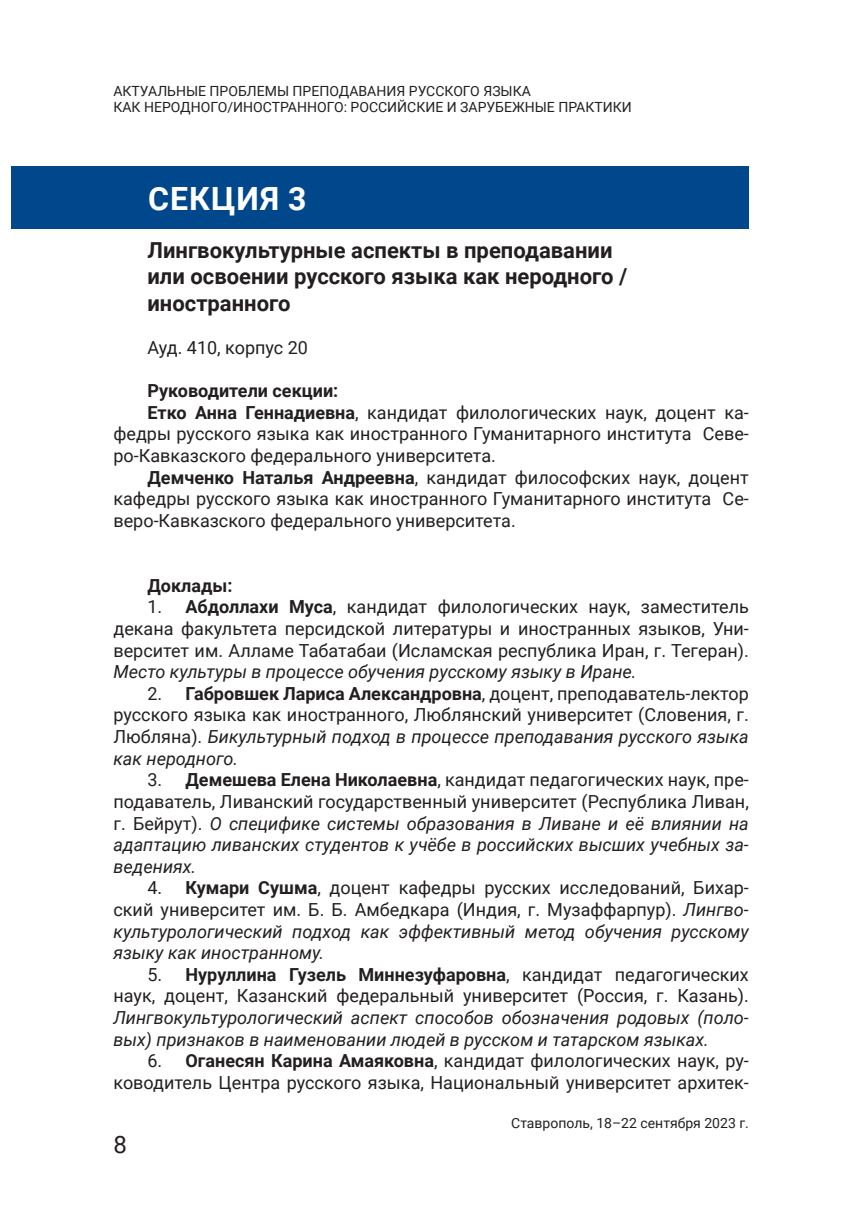
<style>
.page{position:relative;width:851px;height:1214px;background:#fff}
.page>*{position:absolute;margin:0;border:0;box-sizing:border-box;transform-origin:0 0}
.t1{font:700 32px "Roboto";letter-spacing:.035em;color:#fff}
.t2{font:24px "Roboto";color:#231f20}
.t3{font:700 22px/26.4px "Roboto";color:#231f20}
.t4{font:18px/21.6px "Roboto";color:#231f20;text-align:justify}
.t5{font:italic 18px/21.6px "Roboto";color:#231f20;text-align:justify}
.t6{font:700 18px "Roboto";color:#231f20}
.t7{font:14px/16.8px "Roboto";color:#231f20}
.s1{font-weight:700}
.s2{font-style:italic}
.s3{font-style:normal}
.s4{font-weight:700;font-style:normal}
</style>
<div class="page">
<div style="left:11px;top:166px;width:737px;height:62px;background:#01478c"></div>
<p class="t7" style="left:113px;top:82px;width:519px">АКТУАЛЬНЫЕ ПРОБЛЕМЫ ПРЕПОДАВАНИЯ РУССКОГО ЯЗЫКА<br>КАК НЕРОДНОГО/ИНОСТРАННОГО: РОССИЙСКИЕ И ЗАРУБЕЖНЫЕ ПРАКТИКИ</p>
<h1 class="t1" style="left:148px;top:176px;width:160px">СЕКЦИЯ 3</h1>
<p class="t3" style="left:147px;top:236px;width:481px">Лингвокультурные аспекты в преподавании или освоении русского языка как неродного / иностранного</p>
<p class="t4" style="left:147px;top:336px;width:162px">Ауд. 410, корпус 20</p>
<p class="t6" style="left:147px;top:378px;width:192px">Руководители секции:</p>
<p class="t4" style="left:147px;top:401px;width:602px"><span class="s1">Етко Анна Геннадиевна</span>, кандидат филологических наук, доцент ка-</p>
<p class="t4" style="left:113px;top:422px;width:636px">федры русского языка как иностранного Гуманитарного института Севе-</p>
<p class="t4" style="left:113px;top:444px;width:384px">ро-Кавказского федерального университета.</p>
<p class="t4" style="left:147px;top:466px;width:602px"><span class="s1">Демченко Наталья Андреевна</span>, кандидат философских наук, доцент</p>
<p class="t4" style="left:113px;top:487px;width:636px">кафедры русского языка как иностранного Гуманитарного института Се-</p>
<p class="t4" style="left:113px;top:509px;width:403px">веро-Кавказского федерального университета.</p>
<p class="t6" style="left:147px;top:572px;width:86px">Доклады:</p>
<p class="t4" style="left:113px;top:595px;width:636px;text-indent:34px">1. <span class="s1">Абдоллахи Муса</span>, кандидат филологических наук, заместитель декана факультета персидской литературы и иностранных языков, Уни&shy;верситет им. Алламе Табатабаи (Исламская республика Иран, г. Тегеран).</p>
<p class="t5" style="left:113px;top:660px;width:524px">Место культуры в процессе обучения русскому языку в Иране.</p>
<p class="t4" style="left:113px;top:682px;width:636px;text-indent:34px">2. <span class="s1">Габровшек Лариса Александровна</span>, доцент, преподаватель-лектор русского языка как иностранного, Люблянский университет (Словения, г.<br>Любляна). <span class="s2">Бикультурный подход в процессе преподавания русского языка как неродного.</span></p>
<p class="t5" style="left:113px;top:768px;width:636px;text-indent:34px"><span class="s3">3.</span> <span class="s4">Демешева Елена Николаевна</span><span class="s3">, кандидат педагогических наук, пре&shy;подаватель, Ливанский государственный университет (Республика Ливан, г. Бейрут).</span> О специфике системы образования в Ливане и её влиянии на адаптацию ливанских студентов к учёбе в российских высших учебных за&shy;ведениях.</p>
<p class="t4" style="left:113px;top:876px;width:636px;text-indent:34px">4. <span class="s1">Кумари Сушма</span>, доцент кафедры русских исследований, Бихар&shy;ский университет им. Б. Б. Амбедкара (Индия, г. Музаффарпур). <span class="s2">Лингво&shy;культурологический подход как эффективный метод обучения русскому языку как иностранному.</span></p>
<p class="t4" style="left:113px;top:962px;width:636px;text-align:right">5. <span class="s1">Нуруллина Гузель Миннезуфаровна</span>, кандидат педагогических наук, доцент, Казанский федеральный университет (Россия, г. Казань).</p>
<p class="t5" style="left:113px;top:1006px;width:636px">Лингвокультурологический аспект способов обозначения родовых (поло&shy;вых) признаков в наименовании людей в русском и татарском языках.</p>
<p class="t4" style="left:113px;top:1049px;width:636px;text-align:right">6. <span class="s1">Оганесян Карина Амаяковна</span>, кандидат филологических наук, ру&shy;ководитель Центра русского языка, Национальный университет архитек-</p>
<h2 class="t2" style="left:113px;top:1127px;width:15px">8</h2>
<p class="t7" style="left:511px;top:1113px;width:239px">Ставрополь, 18–22 сентября 2023 г.</p>
</div>
